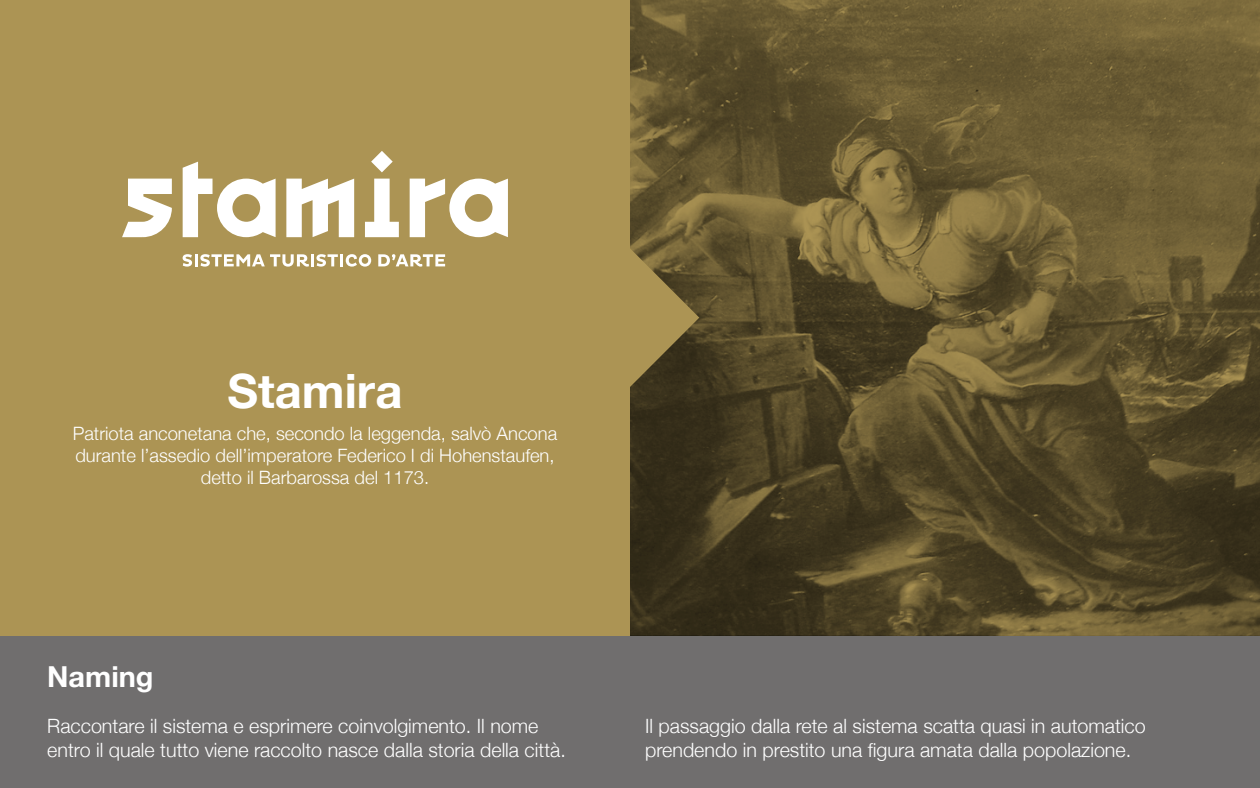
<style>
.page{position:relative;width:1260px;height:788px;background:#fff}
.page>*{position:absolute;margin:0;border:0;box-sizing:border-box;transform-origin:0 0}
.t1{font:700 47.25px "Helvetica Neue";color:#fff}
.t2{font:700 28.88px "Helvetica Neue";color:#fff}
.t3{font:300 19.69px/23.6px "Helvetica Neue";color:#fff}
.t4{font:300 18.38px/22.1px "Helvetica Neue";color:#fff;text-align:center}
</style>
<div class="page">
<div style="left:0;top:635px;width:1260px;height:153px;background:#706e6e"></div>
<div style="left:0;top:0;width:630px;height:635px;background:#ac9454"></div>
<svg style="left:630px;top:0;width:630px;height:635px;background:#5d502d"></svg>
<svg style="left:630px;top:248px;width:69px;height:139px;background:#7c6b3c"></svg>
<svg style="left:365px;top:178px;width:34px;height:59px"></svg>
<svg style="left:371px;top:151px;width:22px;height:21px"></svg>
<svg style="left:286px;top:178px;width:68px;height:59px"></svg>
<svg style="left:410px;top:178px;width:98px;height:59px"></svg>
<svg style="left:183px;top:162px;width:93px;height:75px"></svg>
<svg style="left:122px;top:178px;width:50px;height:59px"></svg>
<svg style="left:183px;top:254px;width:188px;height:12px"></svg>
<svg style="left:378px;top:254px;width:67px;height:12px"></svg>
<p class="t1" style="left:228px;top:354px;width:176px">Stamira</p>
<p class="t4" style="left:73px;top:421px;width:486px">Patriota anconetana che, secondo la leggenda, salvò Ancona durante l’assedio dell’imperatore Federico I di Hohenstaufen, detto il Barbarossa del 1173.</p>
<p class="t2" style="left:47px;top:654px;width:108px">Naming</p>
<p class="t3" style="left:47px;top:712px;width:520px">Raccontare il sistema e esprimere coinvolgimento. Il nome entro il quale tutto viene raccolto nasce dalla storia della città.</p>
<p class="t3" style="left:645px;top:712px;width:502px">Il passaggio dalla rete al sistema scatta quasi in automatico prendendo in prestito una figura amata dalla popolazione.</p>
</div>
